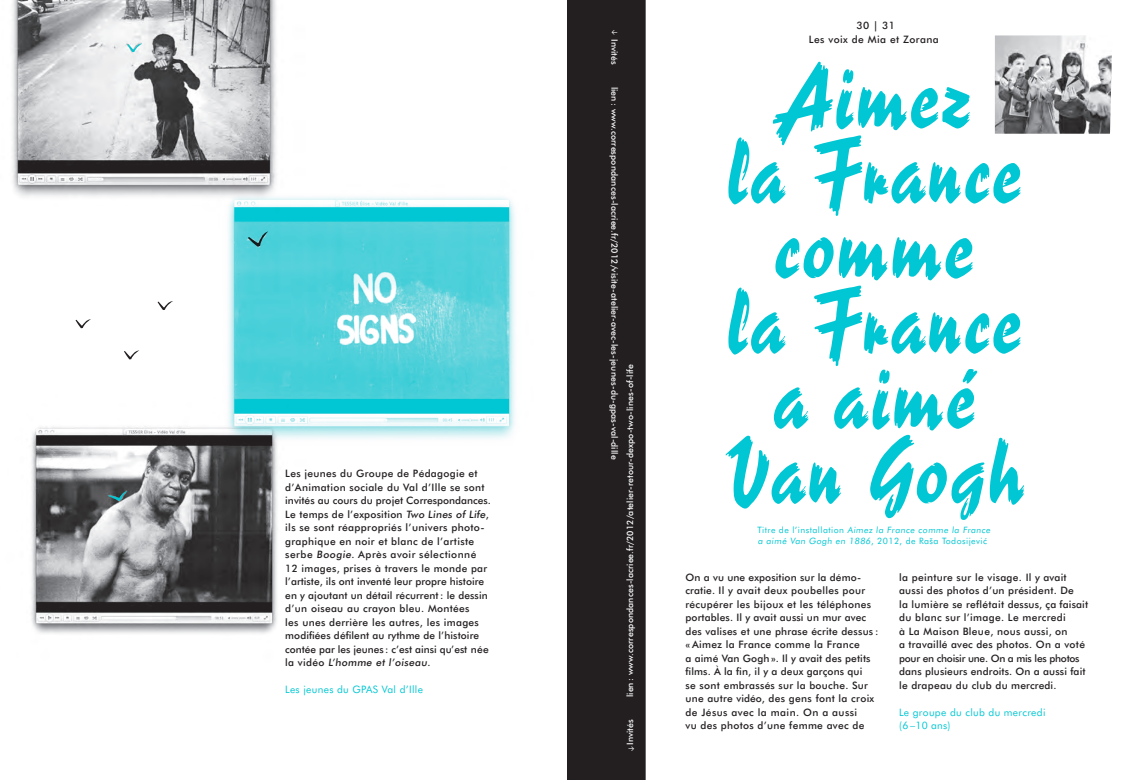
<style>
.page{position:relative;width:1134px;height:780px;background:#fff}
.page>*{position:absolute;margin:0;border:0;box-sizing:border-box;transform-origin:0 0}
.t1{font:86.25px/75px "Reporter Two";letter-spacing:.03em;color:#00c7d3;text-align:center}
.t2{font:500 10.25px/13.5px "Futura BT";letter-spacing:.025em;color:#231f20}
.t3{font:10.25px/13.5px "Futura BT";letter-spacing:.03em;color:#00c7d3}
.t4{font:500 8.75px "Futura BT";letter-spacing:.01em;color:#fff}
.t5{font:8.75px/11.2px "Futura BT";letter-spacing:.05em;color:#00c7d3}
.t6{font:7.5px "Akkurat";color:#fff}
</style>
<div class="page">
<img style="left:31px;top:427px;width:246px;height:207px">
<img style="left:12px;top:0;width:264px;height:197px">
<svg style="left:127px;top:43px;width:15px;height:9px"></svg>
<svg style="left:108px;top:491px;width:20px;height:10px"></svg>
<svg style="left:75px;top:319px;width:16px;height:9px"></svg>
<svg style="left:124px;top:351px;width:13px;height:8px"></svg>
<img style="left:137px;top:138px;width:378px;height:362px">
<img style="left:995px;top:35px;width:117px;height:99px">
<div style="left:567px;top:0;width:79px;height:780px;background:#231f20"></div>
<p class="t2" style="left:285px;top:466px;width:207px">Les jeunes du Groupe de Pédagogie et d’Animation sociale du Val d’Ille se sont invités au cours du projet Correspondances.<br>Le temps de l’exposition Two Lines of Life, ils se sont réappropriés l’univers photo&shy;graphique en noir et blanc de l’artiste serbe Boogie. Après avoir sélectionné 12 images, prises à travers le monde par l’artiste, ils ont inventé leur propre histoire en y ajoutant un détail récurrent: le dessin d’un oiseau au crayon bleu. Montées<br>les unes derrière les autres, les images modifiées défilent au rythme de l’histoire contée par les jeunes : c’est ainsi qu’est née la vidéo L’homme et l’oiseau.</p>
<p class="t3" style="left:285px;top:682px;width:139px">Les jeunes du GPAS Val d’Ille</p>
<p class="t6" style="left:618px;top:37px;width:8px;rotate:-180deg">≥</p>
<p class="t4" style="left:620px;top:39px;width:27px;rotate:90deg">Invités</p>
<p class="t4" style="left:620px;top:87px;width:374px;rotate:90deg">lien: www.correspondances-lacriee.fr/2012/visite-atelier-avec-les-jeunes-du-gpas-val-dille</p>
<p class="t4" style="left:625px;top:697px;width:334px;rotate:-90deg">lien: www.correspondances-lacriee.fr/2012/atelier-retour-dexpo-two-lines-of-life</p>
<p class="t4" style="left:625px;top:745px;width:27px;rotate:-90deg">Invités</p>
<p class="t6" style="left:628px;top:743px;width:8px">≥</p>
<p class="t2" style="left:809px;top:18px;width:132px;text-align:center">30 | 31<br>Les voix de Mia et Zorana</p>
<h1 class="t1" style="left:723px;top:60px;width:303px">Aimez<br>la France comme<br>la France a aimé<br>Van Gogh</h1>
<p class="t5" style="left:757px;top:524px;width:236px">Titre de l’installation Aimez la France comme la France a aimé Van Gogh en 1886, 2012, de Raša Todosijevicć´</p>
<p class="t2" style="left:685px;top:570px;width:194px">On a vu une exposition sur la démo&shy;cratie. Il y avait deux poubelles pour récupérer les bijoux et les téléphones portables. Il y avait aussi un mur avec des valises et une phrase écrite dessus: « Aimez la France comme la France<br>a aimé Van Gogh». Il y avait des petits films. À la fin, il y a deux garçons qui<br>se sont embrassés sur la bouche. Sur une autre vidéo, des gens font la croix de Jésus avec la main. On a aussi<br>vu des photos d’une femme avec de</p>
<p class="t2" style="left:899px;top:570px;width:190px">la peinture sur le visage. Il y avait aussi des photos d’un président. De<br>la lumière se reflétait dessus, ça faisait du blanc sur l’image. Le mercredi<br>à La Maison Bleue, nous aussi, on<br>a travaillé avec des photos. On a voté pour en choisir une. On a mis les photos dans plusieurs endroits. On a aussi fait le drapeau du club du mercredi.</p>
<p class="t3" style="left:899px;top:705px;width:148px">Le groupe du club du mercredi (6 –10 ans)</p>
</div>
